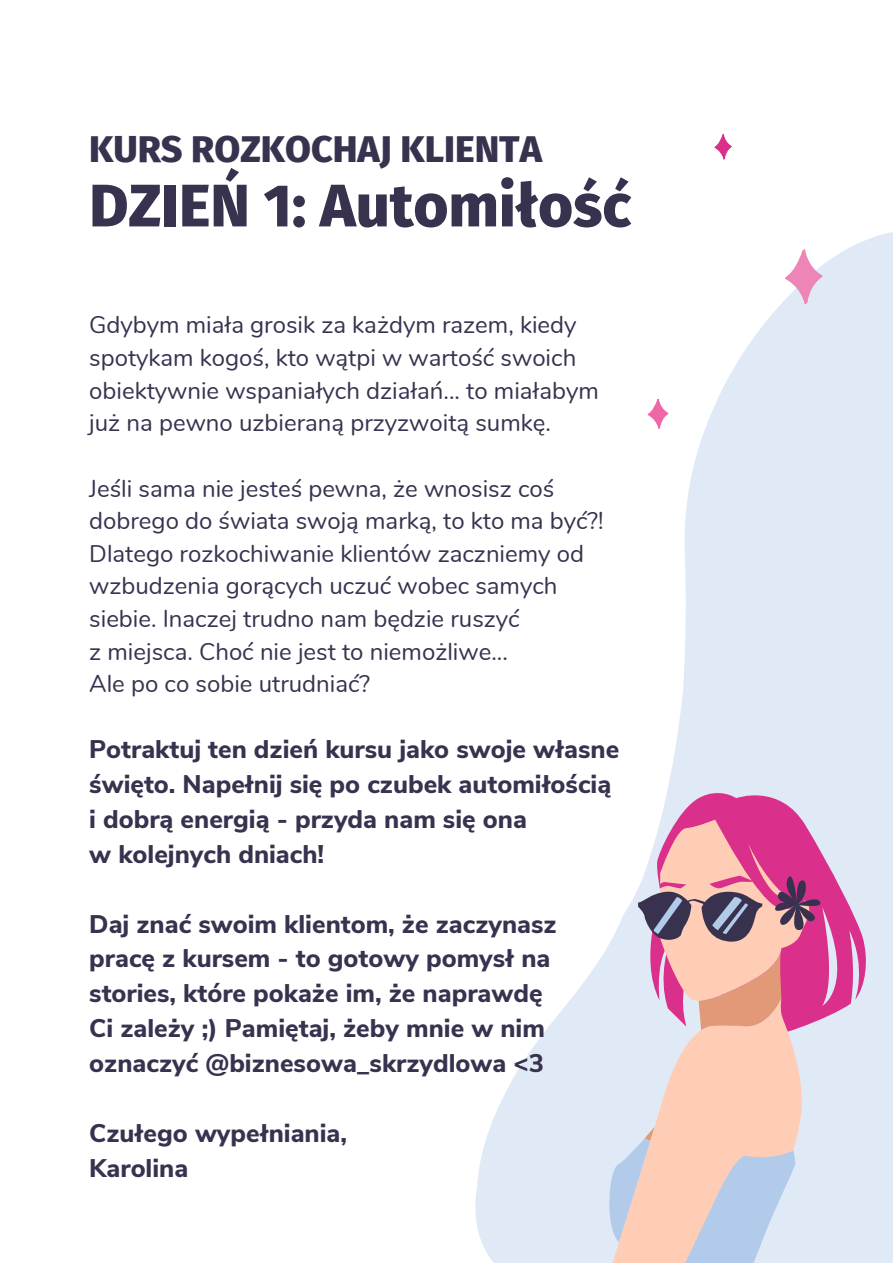
<style>
.page{position:relative;width:893px;height:1264px;background:#fff}
.page>*{position:absolute;margin:0;border:0;box-sizing:border-box;transform-origin:0 0}
.t1{font:800 60px "Fira Sans";color:#38324f}
.t2{font:800 37.5px "Fira Sans";color:#38324f}
.t3{font:800 25.5px/34.8px "Nunito Sans";color:#38324f}
.t4{font:24px/32.5px "Nunito";color:#38324f}
</style>
<div class="page">
<svg style="left:475px;top:232px;width:417px;height:1030px"></svg>
<svg style="left:649px;top:793px;width:216px;height:246px;background:#de99c8"></svg>
<svg style="left:608px;top:819px;width:207px;height:443px"></svg>
<svg style="left:638px;top:868px;width:185px;height:73px;background:#d27a9b"></svg>
<svg style="left:603px;top:896px;width:193px;height:366px;background:#e0c4c4"></svg>
<svg style="left:784px;top:249px;width:39px;height:56px"></svg>
<svg style="left:714px;top:134px;width:18px;height:26px"></svg>
<svg style="left:647px;top:398px;width:21px;height:31px"></svg>
<h2 class="t2" style="left:89px;top:127px;width:454px">KURS ROZKOCHAJ KLIENTA</h2>
<h1 class="t1" style="left:89px;top:170px;width:542px">DZIEŃ 1: Automiłość</h1>
<p class="t4" style="left:89px;top:309px;width:511px">Gdybym miała grosik za każdym razem, kiedy spotykam kogoś, kto wątpi w wartość swoich obiektywnie wspaniałych działań... to miałabym już na pewno uzbieraną przyzwoitą sumkę.</p>
<p class="t4" style="left:89px;top:472px;width:516px">Jeśli sama nie jesteś pewna, że wnosisz coś dobrego do świata swoją marką, to kto ma być?!<br>Dlatego rozkochiwanie klientów zaczniemy od wzbudzenia gorących uczuć wobec samych siebie. Inaczej trudno nam będzie ruszyć<br>z miejsca. Choć nie jest to niemożliwe...<br>Ale po co sobie utrudniać?</p>
<p class="t3" style="left:89px;top:732px;width:531px">Potraktuj ten dzień kursu jako swoje własne święto. Napełnij się po czubek automiłością i dobrą energią - przyda nam się ona<br>w kolejnych dniach!</p>
<p class="t3" style="left:89px;top:906px;width:469px">Daj znać swoim klientom, że zaczynasz pracę z kursem - to gotowy pomysł na stories, które pokaże im, że naprawdę Ci zależy ;) Pamiętaj, żeby mnie w nim oznaczyć @biznesowa_skrzydlowa &lt;3</p>
<p class="t3" style="left:89px;top:1115px;width:259px">Czułego wypełniania,<br>Karolina</p>
</div>
